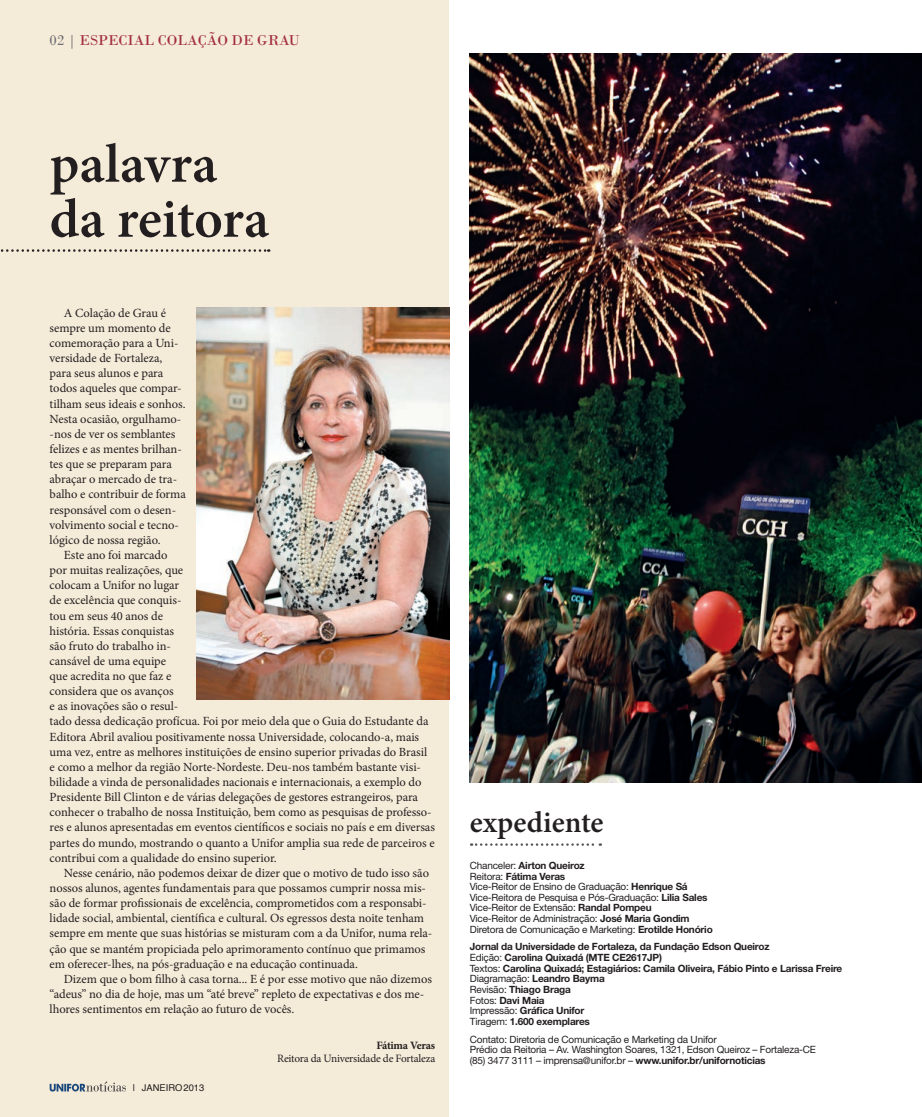
<style>
.page{position:relative;width:922px;height:1117px;background:#fff}
.page>*{position:absolute;margin:0;border:0;box-sizing:border-box;transform-origin:0 0}
.t1{font:600 55px/55px "Minion Pro";letter-spacing:.005em;color:#231f20}
.t2{font:600 30px "Minion Pro";color:#231f20}
.t3{font:15px "Bodoni";color:#a22e3d}
.t4{font:12.5px/15.1px "Minion Pro";letter-spacing:-.005em;color:#231f20}
.t5{font:11.25px "Minion Pro";letter-spacing:-.02em;color:#231f20}
.t6{font:700 11.25px "Minion Pro";letter-spacing:-.025em;color:#231f20}
.t7{font:10px/10.6px "Helvetica Neue";letter-spacing:-.02em;color:#231f20}
.t8{font:700 10px/10.6px "Helvetica Neue";letter-spacing:-.02em;color:#231f20}
.t9{font:9.38px "Helvetica";color:#231f20}
.s1{color:#6c6d70}
.s2{font-weight:700}
.s3{font-weight:400}
</style>
<div class="page">
<img style="left:469px;top:53px;width:452px;height:729px">
<div style="left:0;top:0;width:449px;height:1116px;background:#f5ebd9"></div>
<img style="left:196px;top:307px;width:253px;height:392px">
<svg style="left:471px;top:843px;width:129px;height:2px"></svg>
<svg style="left:0;top:249px;width:269px;height:3px"></svg>
<svg style="left:50px;top:1081px;width:76px;height:10px"></svg>
<p class="t3" style="left:50px;top:31px;width:252px"><span class="s1">02 |</span> ESPECIAL COLAÇÃO DE GRAU</p>
<h1 class="t1" style="left:50px;top:136px;width:221px">palavra da reitora</h1>
<p class="t4" style="left:50px;top:305px;width:138px;text-indent:14px">A Colação de Grau é sempre um momento de comemoração para a Uni&shy;versidade de Fortaleza, para seus alunos e para todos aqueles que compar&shy;tilham seus ideais e sonhos.<br>Nesta ocasião, orgulhamo--nos de ver os semblantes felizes e as mentes brilhan&shy;tes que se preparam para abraçar o mercado de tra&shy;balho e contribuir de forma responsável com o desen&shy;volvimento social e tecno&shy;lógico de nossa região.</p>
<p class="t4" style="left:50px;top:547px;width:387px;text-indent:14px">Este ano foi marcado<br>por muitas realizações, que<br>colocam a Unifor no lugar<br>de excelência que conquis-<br>tou em seus 40 anos de<br>história. Essas conquistas<br>são fruto do trabalho in-<br>cansável de uma equipe<br>que acredita no que faz e<br>considera que os avanços<br>e as inovações são o resul-<br>tado dessa dedicação profícua. Foi por meio dela que o Guia do Estudante da Editora Abril avaliou positivamente nossa Universidade, colocando-a, mais uma vez, entre as melhores instituições de ensino superior privadas do Brasil e como a melhor da região Norte-Nordeste. Deu-nos também bastante visi&shy;bilidade a vinda de personalidades nacionais e internacionais, a exemplo do Presidente Bill Clinton e de várias delegações de gestores estrangeiros, para conhecer o trabalho de nossa Instituição, bem como as pesquisas de professo&shy;res e alunos apresentadas em eventos científicos e sociais no país e em diversas partes do mundo, mostrando o quanto a Unifor amplia sua rede de parceiros e contribui com a qualidade do ensino superior.</p>
<p class="t4" style="left:50px;top:865px;width:384px;text-indent:14px">Nesse cenário, não podemos deixar de dizer que o motivo de tudo isso são nossos alunos, agentes fundamentais para que possamos cumprir nossa mis&shy;são de formar profissionais de excelência, comprometidos com a responsabi&shy;lidade social, ambiental, científica e cultural. Os egressos desta noite tenham sempre em mente que suas histórias se misturam com a da Unifor, numa rela&shy;ção que se mantém propiciada pelo aprimoramento contínuo que primamos em oferecer-lhes, na pós-graduação e na educação continuada.</p>
<p class="t4" style="left:50px;top:971px;width:384px;text-indent:14px">Dizem que o bom filho à casa torna... E é por esse motivo que não dizemos “adeus” no dia de hoje, mas um “até breve” repleto de expectativas e dos me&shy;lhores sentimentos em relação ao futuro de vocês.</p>
<p class="t9" style="left:133px;top:1081px;width:73px">| JANEIRO 2013</p>
<p class="t6" style="left:376px;top:1037px;width:60px">Fátima Veras</p>
<p class="t5" style="left:277px;top:1050px;width:159px">Reitora da Universidade de Fortaleza</p>
<h2 class="t2" style="left:469px;top:801px;width:135px">expediente</h2>
<p class="t7" style="left:469px;top:859px;width:244px">Chanceler: <span class="s2">Airton Queiroz<br></span>Reitora: <span class="s2">Fátima Veras<br></span>Vice-Reitor de Ensino de Graduação: <span class="s2">Henrique Sá </span>Vice-Reitora de Pesquisa e Pós-Graduação: <span class="s2">Lilia Sales </span>Vice-Reitor de Extensão: <span class="s2">Randal Pompeu<br></span>Vice-Reitor de Administração: <span class="s2">José Maria Gondim </span>Diretora de Comunicação e Marketing: <span class="s2">Erotilde Honório</span></p>
<p class="t8" style="left:469px;top:941px;width:374px">Jornal da Universidade de Fortaleza, da Fundação Edson Queiroz<br><span class="s3">Edição:</span> Carolina Quixadá (MTE CE2617JP)<br><span class="s3">Textos:</span> Carolina Quixadá; Estagiários: Camila Oliveira, Fábio Pinto e Larissa Freire <span class="s3">Diagramação:</span> Leandro Bayma<br><span class="s3">Revisão:</span> Thiago Braga<br><span class="s3">Fotos:</span> Davi Maia<br><span class="s3">Impressão:</span> Gráfica Unifor<br><span class="s3">Tiragem:</span> 1.600 exemplares</p>
<p class="t7" style="left:469px;top:1033px;width:347px">Contato: Diretoria de Comunicação e Marketing da Unifor<br>Prédio da Reitoria – Av. Washington Soares, 1321, Edson Queiroz – Fortaleza-CE (85) 3477 3111 – imprensa@unifor.br – <span class="s2">www.unifor.br/unifornoticias</span></p>
</div>
